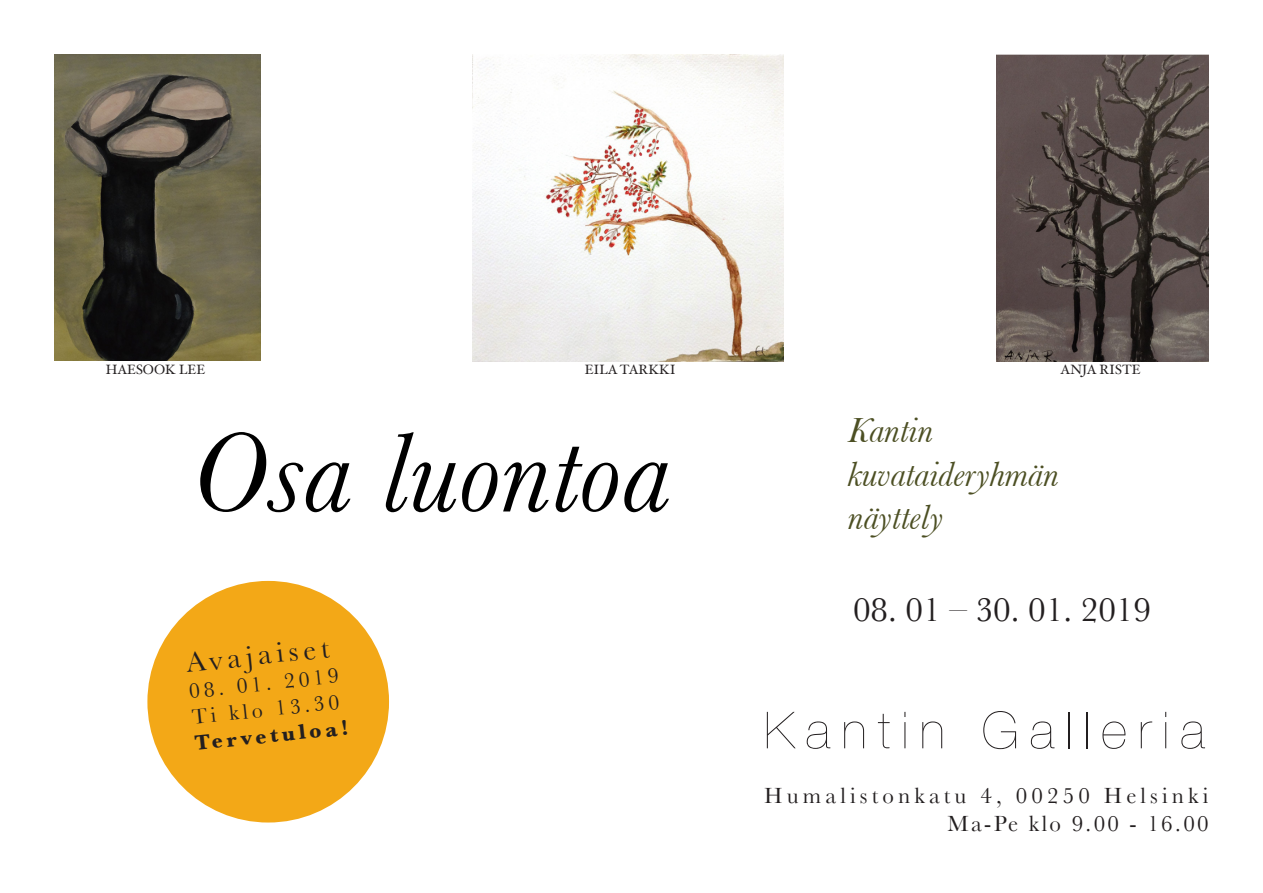
<style>
.page{position:relative;width:1263px;height:893px;background:#fff}
.page>*{position:absolute;margin:0;border:0;box-sizing:border-box;transform-origin:0 0}
.t1{font:italic 116.7px "Baskerville";color:#000}
.t2{font:200 51px "Helvetica Neue";letter-spacing:.22em;color:#231f20}
.t3{font:italic 36.45px "Baskerville";color:#4c4f23}
.t4{font:35.1px "Baskerville";color:#231f20}
.t5{font:29.1px "Baskerville";color:#231f20}
.t6{font:22.95px "Baskerville";letter-spacing:.18em;color:#231f20}
.t7{font:22.95px "Baskerville";letter-spacing:.105em;color:#231f20}
.t8{font:21.9px/26.2px "Baskerville";color:#231f20}
.t9{font:700 21.9px "Baskerville";color:#231f20}
.t10{font:13.5px "Hoefler Text";color:#231f20}
</style>
<div class="page">
<div style="left:147px;top:581px;width:242px;height:241px;background:#f3a817;border-radius:50%"></div>
<img style="left:54px;top:54px;width:206px;height:307px">
<img style="left:472px;top:54px;width:312px;height:307px">
<img style="left:996px;top:54px;width:213px;height:307px">
<p class="t10" style="left:106px;top:361px;width:101px">HAESOOK LEE</p>
<p class="t10" style="left:585px;top:361px;width:92px">EILA TARKKI</p>
<p class="t10" style="left:1060px;top:361px;width:81px">ANJA RISTE</p>
<p class="t1" style="left:190px;top:404px;width:482px">Osa luontoa</p>
<p class="t5" style="left:184px;top:645px;width:145px;rotate:-6deg">Avajaiset</p>
<p class="t8" style="left:188px;top:678px;width:152px;rotate:-6deg">08. 01. 2019<br>Ti klo 13.30</p>
<p class="t9" style="left:193px;top:730px;width:156px;rotate:-6deg">Tervetuloa!</p>
<p class="t3" style="left:848px;top:408px;width:87px">Kantin</p>
<p class="t3" style="left:848px;top:452px;width:212px">kuvataideryhmän</p>
<p class="t3" style="left:848px;top:496px;width:97px">näyttely</p>
<p class="t4" style="left:853px;top:589px;width:299px">08. 01 – 30. 01. 2019</p>
<p class="t2" style="left:764px;top:701px;width:442px">Kantin Galleria</p>
<p class="t6" style="left:764px;top:782px;width:446px">Humalistonkatu 4, 00250 Helsinki</p>
<p class="t7" style="left:947px;top:810px;width:263px">Ma-Pe klo 9.00 - 16.00</p>
</div>
